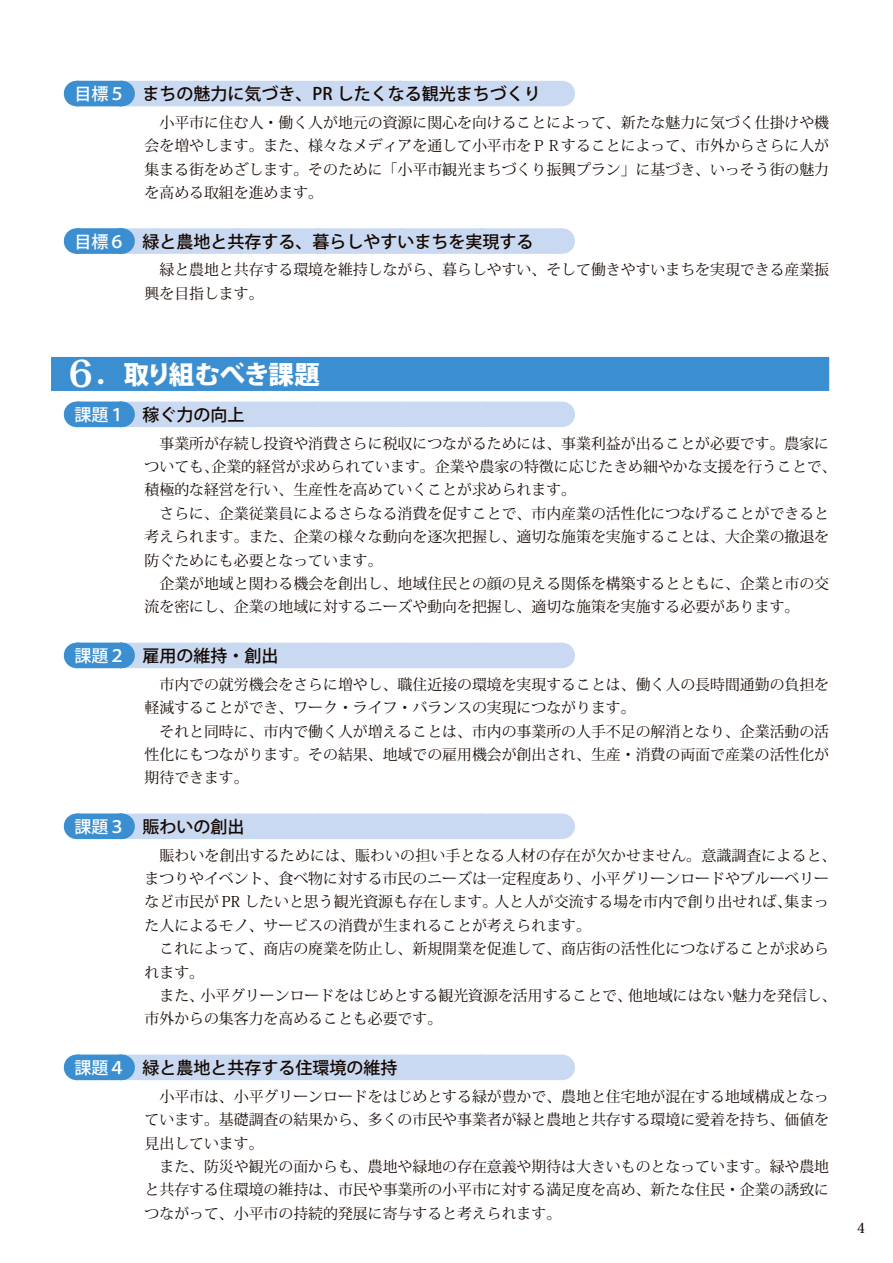
<style>
.page{position:relative;width:893px;height:1263px;background:#fff}
.page>*{position:absolute;margin:0;border:0;box-sizing:border-box;transform-origin:0 0}
.t1{font:800 25.5px "Koz Go Pro";letter-spacing:-.04em;color:#fff}
.t2{font:500 16.95px "Koz Go Pro";color:#140700}
.t3{font:14.85px/23.4px "Koz Min Pro";color:#140700}
.t4{font:500 13.8px "Koz Min Pro";color:#140700}
.s1{color:#fff}
.s2{font-family:"Folk Pro";font-weight:700;font-size:34.05px}
</style>
<div class="page">
<svg style="left:122px;top:81px;width:439px;height:25px;background:#b5ceec"></svg>
<div style="left:157px;top:81px;width:364px;height:25px;background:#c9d9f1"></div>
<svg style="left:561px;top:81px;width:1px;height:25px"></svg>
<div style="left:77px;top:81px;width:44px;height:25px;background:#3b8fd1"></div>
<svg style="left:121px;top:81px;width:1px;height:25px"></svg>
<div style="left:77px;top:228px;width:484px;height:26px;background:#c9d9f1"></div>
<svg style="left:160px;top:228px;width:361px;height:1px"></svg>
<svg style="left:561px;top:228px;width:1px;height:26px"></svg>
<div style="left:77px;top:228px;width:44px;height:26px;background:#3b8fd1"></div>
<svg style="left:99px;top:228px;width:23px;height:26px"></svg>
<div style="left:51px;top:357px;width:778px;height:34px;background:#3b8fd1"></div>
<svg style="left:122px;top:402px;width:439px;height:25px;background:#b5ceec"></svg>
<div style="left:157px;top:402px;width:364px;height:25px;background:#c9d9f1"></div>
<svg style="left:561px;top:402px;width:1px;height:25px"></svg>
<div style="left:77px;top:402px;width:44px;height:25px;background:#3b8fd1"></div>
<svg style="left:121px;top:402px;width:1px;height:25px"></svg>
<svg style="left:122px;top:643px;width:439px;height:25px;background:#b5ceec"></svg>
<div style="left:157px;top:643px;width:364px;height:25px;background:#c9d9f1"></div>
<svg style="left:561px;top:643px;width:1px;height:25px"></svg>
<div style="left:77px;top:643px;width:44px;height:25px;background:#3b8fd1"></div>
<svg style="left:121px;top:643px;width:1px;height:25px"></svg>
<div style="left:77px;top:813px;width:484px;height:26px;background:#c9d9f1"></div>
<svg style="left:157px;top:813px;width:364px;height:1px"></svg>
<svg style="left:561px;top:813px;width:1px;height:26px"></svg>
<div style="left:77px;top:813px;width:44px;height:26px;background:#3b8fd1"></div>
<svg style="left:99px;top:813px;width:23px;height:26px"></svg>
<div style="left:77px;top:1054px;width:484px;height:26px;background:#c9d9f1"></div>
<svg style="left:157px;top:1054px;width:364px;height:1px"></svg>
<svg style="left:561px;top:1054px;width:1px;height:26px"></svg>
<div style="left:77px;top:1054px;width:44px;height:26px;background:#3b8fd1"></div>
<svg style="left:99px;top:1054px;width:23px;height:26px"></svg>
<p class="t2" style="left:74px;top:83px;width:468px"><span class="s1">目標５</span>　まちの魅力に気づき、PR したくなる観光まちづくり</p>
<p class="t3" style="left:145px;top:110px;width:686px;text-align:justify;text-indent:15px">小平市に住む人・働く人が地元の資源に関心を向けることによって、新たな魅力に気づく仕掛けや機会を増やします。また、様々なメディアを通して小平市をＰＲすることによって、市外からさらに人が集まる街をめざします。そのために「小平市観光まちづくり振興プラン」に基づき、いっそう街の魅力を高める取組を進めます。</p>
<p class="t2" style="left:74px;top:230px;width:461px"><span class="s1">目標６</span>　緑と農地と共存する、暮らしやすいまちを実現する</p>
<p class="t3" style="left:145px;top:258px;width:686px;text-indent:15px">緑と農地と共存する環境を維持しながら、暮らしやすい、そして働きやすいまちを実現できる産業振興を目指します。</p>
<h1 class="t1" style="left:64px;top:358px;width:258px"><span class="s2">６</span>．取り組むべき課題</h1>
<p class="t2" style="left:74px;top:404px;width:172px"><span class="s1">課題１</span>　稼ぐ力の向上</p>
<p class="t3" style="left:145px;top:431px;width:694px;text-indent:15px">事業所が存続し投資や消費さらに税収につながるためには、事業利益が出ることが必要です。農家についても、企業的経営が求められています。企業や農家の特徴に応じたきめ細やかな支援を行うことで、積極的な経営を行い、生産性を高めていくことが求められます。</p>
<p class="t3" style="left:145px;top:501px;width:686px;text-align:justify;text-indent:15px">さらに、企業従業員によるさらなる消費を促すことで、市内産業の活性化につなげることができると考えられます。また、企業の様々な動向を逐次把握し、適切な施策を実施することは、大企業の撤退を防ぐためにも必要となっています。</p>
<p class="t3" style="left:145px;top:571px;width:686px;text-indent:15px">企業が地域と関わる機会を創出し、地域住民との顔の見える関係を構築するとともに、企業と市の交流を密にし、企業の地域に対するニーズや動向を把握し、適切な施策を実施する必要があります。</p>
<p class="t2" style="left:74px;top:645px;width:206px"><span class="s1">課題２</span>　雇用の維持・創出</p>
<p class="t3" style="left:145px;top:672px;width:686px;text-indent:15px">市内での就労機会をさらに増やし、職住近接の環境を実現することは、働く人の長時間通勤の負担を軽減することができ、ワーク・ライフ・バランスの実現につながります。</p>
<p class="t3" style="left:145px;top:719px;width:686px;text-align:justify;text-indent:15px">それと同時に、市内で働く人が増えることは、市内の事業所の人手不足の解消となり、企業活動の活性化にもつながります。その結果、地域での雇用機会が創出され、生産・消費の両面で産業の活性化が期待できます。</p>
<p class="t2" style="left:74px;top:816px;width:172px"><span class="s1">課題３</span>　賑わいの創出</p>
<p class="t3" style="left:145px;top:843px;width:693px;text-indent:15px">賑わいを創出するためには、賑わいの担い手となる人材の存在が欠かせません。意識調査によると、まつりやイベント、食べ物に対する市民のニーズは一定程度あり、小平グリーンロードやブルーベリーなど市民が PR したいと思う観光資源も存在します。人と人が交流する場を市内で創り出せれば、集まった人によるモノ、サービスの消費が生まれることが考えられます。</p>
<p class="t3" style="left:145px;top:936px;width:686px;text-indent:15px">これによって、商店の廃業を防止し、新規開業を促進して、商店街の活性化につなげることが求められます。</p>
<p class="t3" style="left:145px;top:983px;width:694px;text-indent:15px">また、小平グリーンロードをはじめとする観光資源を活用することで、他地域にはない魅力を発信し、市外からの集客力を高めることも必要です。</p>
<p class="t2" style="left:74px;top:1057px;width:325px"><span class="s1">課題４</span>　緑と農地と共存する住環境の維持</p>
<p class="t3" style="left:145px;top:1084px;width:686px;text-align:justify;text-indent:15px">小平市は、小平グリーンロードをはじめとする緑が豊かで、農地と住宅地が混在する地域構成となっています。基礎調査の結果から、多くの市民や事業者が緑と農地と共存する環境に愛着を持ち、価値を見出しています。</p>
<p class="t3" style="left:145px;top:1154px;width:686px;text-align:justify;text-indent:15px">また、防災や観光の面からも、農地や緑地の存在意義や期待は大きいものとなっています。緑や農地と共存する住環境の維持は、市民や事業所の小平市に対する満足度を高め、新たな住民・企業の誘致につながって、小平市の持続的発展に寄与すると考えられます。</p>
<p class="t4" style="left:857px;top:1218px;width:10px">4</p>
</div>
